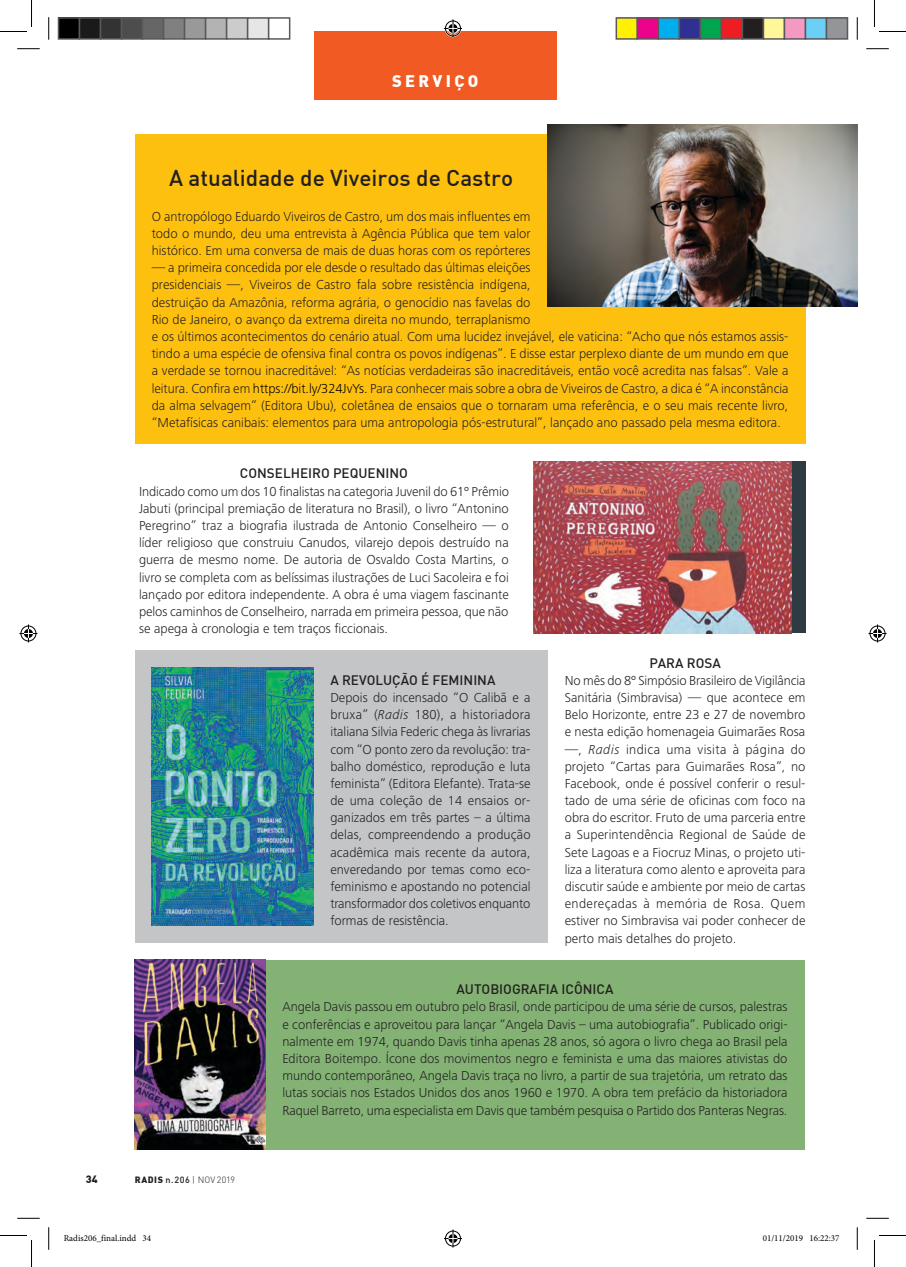
<style>
.page{position:relative;width:906px;height:1267px;background:#fff}
.page>*{position:absolute;margin:0;border:0;box-sizing:border-box;transform-origin:0 0}
.Título_H4___Súmula{font:500 22.5px "DIN";color:#231f20}
.Chapéu_Editorial_e_P{font:900 16.5px "DIN";letter-spacing:.2em;color:#fff}
.Corpo_de_texto{font:300 13.5px/17.2px "Frutiger Next LT";color:#231f20;text-align:justify}
.Entrevista___Corpo_d{font:300 13.5px/17.2px "Frutiger Next LT";color:#231f20;text-align:justify}
.Serviço_titulo_alta{font:500 13.5px "DIN";color:#231f20}
.t1{font:900 10.5px "DIN";color:#231f20}
.t2{font:9px "Minion Pro";color:#000}
.t3{font:300 9px "DIN";color:#231f20}
.s1{color:#000}
.s2{font-style:italic}
.s3{font-weight:900}
.s4{font-weight:500}
</style>
<div class="page">
<div style="left:135px;top:135px;width:670px;height:309px;background:#fec00f"></div>
<div style="left:255px;top:960px;width:549px;height:189px;background:#83b274"></div>
<div style="left:135px;top:650px;width:412px;height:292px;background:#c3c5c7"></div>
<div style="left:533px;top:461px;width:272px;height:172px;background:#2f3b42"></div>
<img style="left:533px;top:461px;width:258px;height:172px">
<img style="left:135px;top:960px;width:131px;height:189px">
<img style="left:152px;top:667px;width:162px;height:258px">
<img style="left:547px;top:125px;width:309px;height:181px">
<div style="left:314px;top:32px;width:242px;height:68px;background:#f15a22"></div>
<svg style="left:17px;top:48px;width:23px;height:1px"></svg>
<svg style="left:866px;top:48px;width:22px;height:1px"></svg>
<svg style="left:17px;top:1218px;width:23px;height:1px"></svg>
<svg style="left:866px;top:1218px;width:22px;height:1px"></svg>
<svg style="left:48px;top:17px;width:1px;height:23px"></svg>
<svg style="left:48px;top:1227px;width:1px;height:22px"></svg>
<svg style="left:856px;top:17px;width:1px;height:23px"></svg>
<svg style="left:856px;top:1227px;width:1px;height:22px"></svg>
<svg style="left:0;top:0;width:32px;height:32px"></svg>
<svg style="left:0;top:1235px;width:32px;height:32px"></svg>
<svg style="left:874px;top:0;width:31px;height:32px"></svg>
<svg style="left:874px;top:1235px;width:31px;height:32px"></svg>
<svg style="left:444px;top:19px;width:18px;height:18px"></svg>
<svg style="left:444px;top:1229px;width:18px;height:18px"></svg>
<svg style="left:19px;top:624px;width:18px;height:18px"></svg>
<svg style="left:868px;top:624px;width:18px;height:18px"></svg>
<div style="left:58px;top:18px;width:21px;height:21px;background:#000"></div>
<div style="left:58px;top:17px;width:22px;height:23px;border:2px solid #595959"></div>
<div style="left:79px;top:18px;width:21px;height:21px;background:#1a1a1a"></div>
<div style="left:79px;top:17px;width:22px;height:23px;border:2px solid #595959"></div>
<div style="left:100px;top:18px;width:21px;height:21px;background:#333"></div>
<div style="left:100px;top:17px;width:22px;height:23px;border:2px solid #595959"></div>
<div style="left:121px;top:18px;width:21px;height:21px;background:#4d4d4d"></div>
<div style="left:121px;top:17px;width:22px;height:23px;border:2px solid #595959"></div>
<div style="left:142px;top:18px;width:21px;height:21px;background:#666"></div>
<div style="left:142px;top:17px;width:22px;height:23px;border:2px solid #595959"></div>
<div style="left:163px;top:18px;width:21px;height:21px;background:#808080"></div>
<div style="left:163px;top:17px;width:22px;height:23px;border:2px solid #595959"></div>
<div style="left:184px;top:18px;width:21px;height:21px;background:#999"></div>
<div style="left:184px;top:17px;width:22px;height:23px;border:2px solid #595959"></div>
<div style="left:205px;top:18px;width:21px;height:21px;background:#b3b3b3"></div>
<div style="left:205px;top:17px;width:22px;height:23px;border:2px solid #595959"></div>
<div style="left:226px;top:18px;width:21px;height:21px;background:#ccc"></div>
<div style="left:226px;top:17px;width:22px;height:23px;border:2px solid #595959"></div>
<div style="left:247px;top:18px;width:21px;height:21px;background:#e6e6e6"></div>
<div style="left:247px;top:17px;width:22px;height:23px;border:2px solid #595959"></div>
<div style="left:268px;top:17px;width:22px;height:23px;border:2px solid #595959"></div>
<div style="left:616px;top:18px;width:21px;height:21px;background:#fff101"></div>
<div style="left:615px;top:17px;width:23px;height:23px;border:2px solid #595959"></div>
<div style="left:637px;top:18px;width:21px;height:21px;background:#ed028c"></div>
<div style="left:636px;top:17px;width:23px;height:23px;border:2px solid #595959"></div>
<div style="left:658px;top:18px;width:21px;height:21px;background:#00aeef"></div>
<div style="left:657px;top:17px;width:23px;height:23px;border:2px solid #595959"></div>
<div style="left:679px;top:18px;width:21px;height:21px;background:#2e3092"></div>
<div style="left:678px;top:17px;width:23px;height:23px;border:2px solid #595959"></div>
<div style="left:700px;top:18px;width:21px;height:21px;background:#00a54f"></div>
<div style="left:699px;top:17px;width:23px;height:23px;border:2px solid #595959"></div>
<div style="left:721px;top:18px;width:21px;height:21px;background:#ee1d23"></div>
<div style="left:720px;top:17px;width:23px;height:23px;border:2px solid #595959"></div>
<div style="left:742px;top:18px;width:21px;height:21px;background:#231f20"></div>
<div style="left:741px;top:17px;width:23px;height:23px;border:2px solid #595959"></div>
<div style="left:763px;top:18px;width:21px;height:21px;background:#fff79a"></div>
<div style="left:762px;top:17px;width:23px;height:23px;border:2px solid #595959"></div>
<div style="left:784px;top:18px;width:21px;height:21px;background:#f499c2"></div>
<div style="left:783px;top:17px;width:23px;height:23px;border:2px solid #595959"></div>
<div style="left:805px;top:18px;width:21px;height:21px;background:#6bcff6"></div>
<div style="left:804px;top:17px;width:23px;height:23px;border:2px solid #595959"></div>
<div style="left:826px;top:18px;width:21px;height:21px;background:#939598"></div>
<div style="left:825px;top:17px;width:23px;height:23px;border:2px solid #595959"></div>
<p class="Chapéu_Editorial_e_P" style="left:392px;top:70px;width:88px">SERVIÇO</p>
<p class="Título_H4___Súmula" style="left:169px;top:164px;width:345px">A atualidade de Viveiros de Castro</p>
<p class="Entrevista___Corpo_d" style="left:152px;top:207px;width:380px">O antropólogo Eduardo Viveiros de Castro, um dos mais influentes em todo o mundo, deu uma entrevista à Agência Pública que tem valor histórico. Em uma conversa de mais de duas horas com os repórteres</p>
<p class="Entrevista___Corpo_d" style="left:152px;top:259px;width:638px;text-align:left">— a primeira concedida por ele desde o resultado das últimas eleições<br>presidenciais —, Viveiros de Castro fala sobre resistência indígena,<br>destruição da Amazônia, reforma agrária, o genocídio nas favelas do<br>Rio de Janeiro, o avanço da extrema direita no mundo, terraplanismo<br>e os últimos acontecimentos do cenário atual. Com uma lucidez invejável, ele vaticina: “Acho que nós estamos assis&shy;tindo a uma espécie de ofensiva final contra os povos indígenas”. E disse estar perplexo diante de um mundo em que a verdade se tornou inacreditável: “As notícias verdadeiras são inacreditáveis, então você acredita nas falsas”. Vale a leitura. Confira em <span class="s1">https://bit.ly/324JvYs.</span> Para conhecer mais sobre a obra de Viveiros de Castro, a dica é “A inconstância da alma selvagem” (Editora Ubu), coletânea de ensaios que o tornaram uma referência, e o seu mais recente livro, “Metafísicas canibais: elementos para uma antropologia pós-estrutural”, lançado ano passado pela mesma editora.</p>
<p class="Serviço_titulo_alta" style="left:240px;top:465px;width:169px">CONSELHEIRO PEQUENINO</p>
<p class="Corpo_de_texto" style="left:139px;top:482px;width:371px">Indicado como um dos 10 finalistas na categoria Juvenil do 61º Prêmio Jabuti (principal premiação de literatura no Brasil), o livro “Antonino Peregrino” traz a biografia ilustrada de Antonio Conselheiro — o líder religioso que construiu Canudos, vilarejo depois destruído na guerra de mesmo nome. De autoria de Osvaldo Costa Martins, o livro se completa com as belíssimas ilustrações de Luci Sacoleira e foi lançado por editora independente. A obra é uma viagem fascinante pelos caminhos de Conselheiro, narrada em primeira pessoa, que não se apega à cronologia e tem traços ficcionais.</p>
<p class="Serviço_titulo_alta" style="left:330px;top:671px;width:166px">A REVOLUÇÃO É FEMININA</p>
<p class="Corpo_de_texto" style="left:330px;top:689px;width:202px">Depois do incensado “O Calibã e a bruxa” (<span class="s2">Radis</span> 180), a historiadora italiana Silvia Federic chega às livrarias com “O ponto zero da revolução: tra&shy;balho doméstico, reprodução e luta feminista” (Editora Elefante). Trata-se de uma coleção de 14 ensaios or&shy;ganizados em três partes – a última delas, compreendendo a produção acadêmica mais recente da autora, enveredando por temas como eco&shy;feminismo e apostando no potencial transformador dos coletivos enquanto formas de resistência.</p>
<p class="Serviço_titulo_alta" style="left:649px;top:654px;width:73px">PARA ROSA</p>
<p class="Corpo_de_texto" style="left:564px;top:672px;width:242px">No mês do 8º Simpósio Brasileiro de Vigilância Sanitária (Simbravisa) — que acontece em Belo Horizonte, entre 23 e 27 de novembro e nesta edição homenageia Guimarães Rosa —, <span class="s2">Radis</span> indica uma visita à página do projeto “Cartas para Guimarães Rosa”, no Facebook, onde é possível conferir o resul&shy;tado de uma série de oficinas com foco na obra do escritor. Fruto de uma parceria entre a Superintendência Regional de Saúde de Sete Lagoas e a Fiocruz Minas, o projeto uti&shy;liza a literatura como alento e aproveita para discutir saúde e ambiente por meio de cartas endereçadas à memória de Rosa. Quem estiver no Simbravisa vai poder conhecer de perto mais detalhes do projeto.</p>
<p class="t1" style="left:86px;top:1172px;width:14px">34</p>
<p class="t3" style="left:135px;top:1174px;width:102px"><span class="s3">RADIS</span> <span class="s4">n.206</span> | NOV 2019</p>
<p class="Serviço_titulo_alta" style="left:456px;top:980px;width:158px">AUTOBIOGRAFIA ICÔNICA</p>
<p class="Corpo_de_texto" style="left:282px;top:998px;width:506px">Angela Davis passou em outubro pelo Brasil, onde participou de uma série de cursos, palestras e conferências e aproveitou para lançar “Angela Davis – uma autobiografia”. Publicado origi&shy;nalmente em 1974, quando Davis tinha apenas 28 anos, só agora o livro chega ao Brasil pela Editora Boitempo. Ícone dos movimentos negro e feminista e uma das maiores ativistas do mundo contemporâneo, Angela Davis traça no livro, a partir de sua trajetória, um retrato das lutas sociais nos Estados Unidos dos anos 1960 e 1970. A obra tem prefácio da historiadora Raquel Barreto, uma especialista em Davis que também pesquisa o Partido dos Panteras Negras.</p>
<p class="t2" style="left:64px;top:1232px;width:89px">Radis206_final.indd 34</p>
<p class="t2" style="left:762px;top:1232px;width:78px">01/11/2019 16:22:37</p>
</div>
